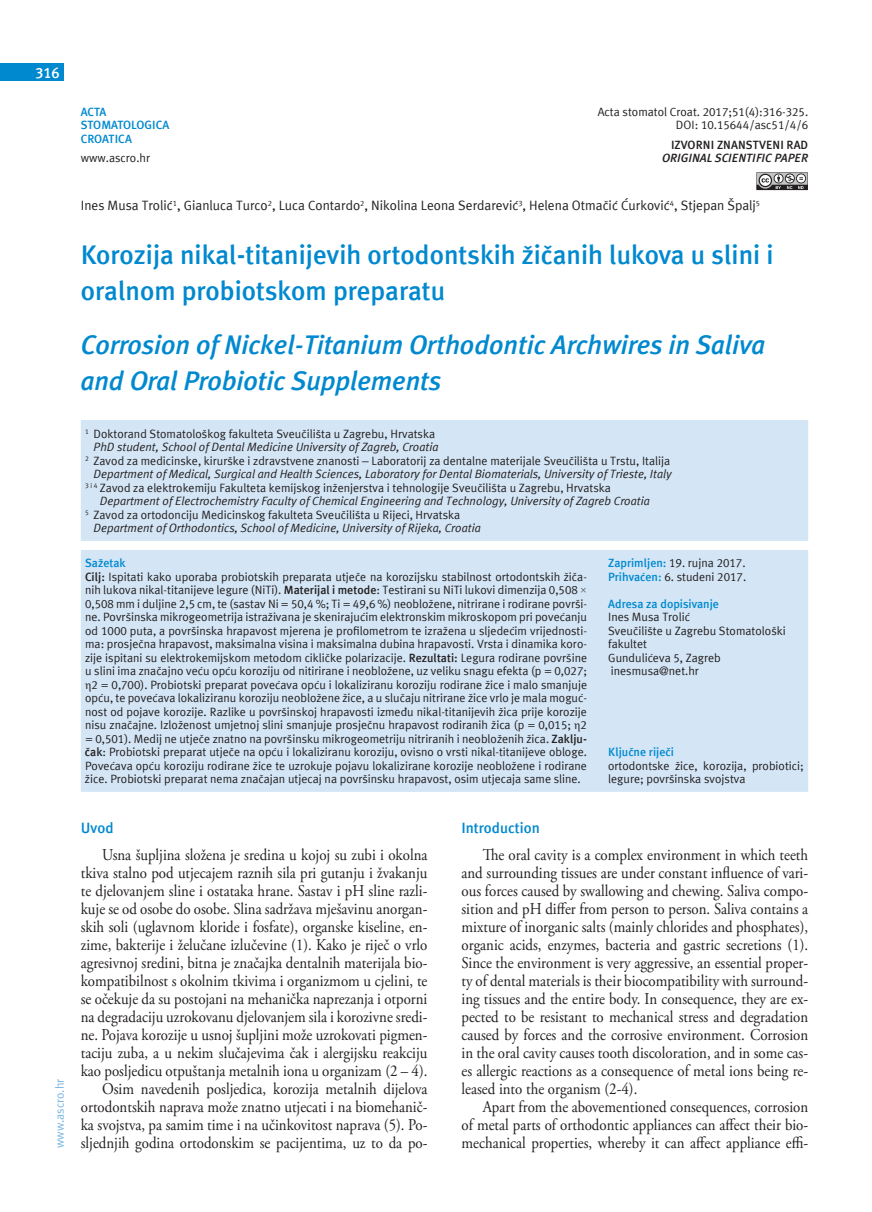
<style>
.page{position:relative;width:872px;height:1212px;background:#fff}
.page>*{position:absolute;margin:0;border:0;box-sizing:border-box;transform-origin:0 0}
.t1{font:700 27px/36px "Meta ASC";color:#0089cf}
.t2{font:italic 700 27px/36px "Meta ASC";letter-spacing:-.005em;color:#0089cf}
.t3{font:16.5px/18px "Adobe Garamond Pro";color:#231f20;text-align:justify;scale:.9 1}
.t4{font:700 15px "Meta ASC";color:#0089cf}
.t5{font:700 15px "Meta ASC";color:#fff}
.t6{font:13.5px "Meta ASC";color:#231f20}
.t7{font:12px/13.5px "Meta ASC";color:#231f20}
.t8{font:italic 12px "Meta ASC";color:#231f20}
.t9{font:700 12px/13.5px "Meta ASC";color:#0089cf}
.t10{font:italic 700 12px "Meta ASC";letter-spacing:.005em;color:#231f20}
.t11{font:700 12px "Meta ASC";letter-spacing:.005em;color:#231f20}
.t12{font:12px "Meta ASC";color:#77b6e4}
.s1{font-weight:700;color:#0089cf}
.s2{font-weight:700}
.s3{font-family:"Times New Roman"}
</style>
<div class="page">
<div style="left:0;top:64px;width:64px;height:17px;background:#0089cf"></div>
<div style="left:81px;top:420px;width:727px;height:372px;background:#d4e6f6"></div>
<div style="left:81px;top:541px;width:727px;height:8px;background:#fff"></div>
<svg style="left:756px;top:172px;width:52px;height:18px"></svg>
<p class="t5" style="left:35px;top:64px;width:26px">316</p>
<p class="t12" style="left:53px;top:1148px;width:71px;rotate:-90deg">www.ascro.hr</p>
<p class="t7" style="left:598px;top:105px;width:212px;text-align:right">Acta stomatol Croat. 2017;51(4):316-325.<br>DOI: 10.15644/asc51/4/6</p>
<p class="t11" style="left:671px;top:138px;width:139px">IZVORNI ZNANSTVENI RAD</p>
<p class="t10" style="left:662px;top:151px;width:148px">ORIGINAL SCIENTIFIC PAPER</p>
<p class="t6" style="left:81px;top:198px;width:681px">Ines Musa Trolić<sup>1</sup>, Gianluca Turco<sup>2</sup>, Luca Contardo<sup>2</sup>, Nikolina Leona Serdarević<sup>3</sup>, Helena Otmačić Ćurković<sup>4</sup>, Stjepan Špalj<sup>5</sup></p>
<h1 class="t1" style="left:81px;top:237px;width:694px">Korozija nikal-titanijevih ortodontskih žičanih lukova u slini i oralnom probiotskom preparatu</h1>
<h1 class="t2" style="left:81px;top:327px;width:686px">Corrosion of Nickel-Titanium Orthodontic Archwires in Saliva and Oral Probiotic Supplements</h1>
<p class="t9" style="left:81px;top:105px;width:90px">ACTA<br>STOMATOLOGICA<br>CROATICA</p>
<p class="t7" style="left:81px;top:151px;width:71px">www.ascro.hr</p>
<p class="t7" style="left:85px;top:427px;width:351px"><sup>1</sup> Doktorand Stomatološkog fakulteta Sveučilišta u Zagrebu, Hrvatska</p>
<p class="t8" style="left:94px;top:440px;width:346px">PhD student, School of Dental Medicine University of Zagreb, Croatia</p>
<p class="t7" style="left:85px;top:454px;width:586px"><sup>2</sup> Zavod za medicinske, kirurške i zdravstvene znanosti – Laboratorij za dentalne materijale Sveučilišta u Trstu, Italija</p>
<p class="t8" style="left:94px;top:467px;width:579px">Department of Medical, Surgical and Health Sciences, Laboratory for Dental Biomaterials, University of Trieste, Italy</p>
<p class="t7" style="left:85px;top:481px;width:527px"><sup>3</sup> <sup>i</sup> <sup>4</sup> Zavod za elektrokemiju Fakulteta kemijskog inženjerstva i tehnologije Sveučilišta u Zagrebu, Hrvatska</p>
<p class="t8" style="left:100px;top:494px;width:551px">Department of Electrochemistry Faculty of Chemical Engineering and Technology, University of Zagreb Croatia</p>
<p class="t7" style="left:85px;top:508px;width:377px"><sup>5</sup> Zavod za ortodonciju Medicinskog fakulteta Sveučilišta u Rijeci, Hrvatska</p>
<p class="t8" style="left:94px;top:521px;width:389px">Department of Orthodontics, School of Medicine, University of Rijeka, Croatia</p>
<p class="t7" style="left:85px;top:556px;width:503px"><span class="s1">Sažetak<br></span><span class="s2">Cilj:</span> Ispitati kako uporaba probiotskih preparata utječe na korozijsku stabilnost ortodontskih žiča&shy;nih lukova nikal-titanijeve legure (NiTi). <span class="s2">Materijal i metode</span>: Testirani su NiTi lukovi dimenzija 0,508 <span class="s3">× </span>0,508 mm i duljine 2,5 cm, te (sastav Ni = 50,4 %; Ti = 49,6 %) neobložene, nitrirane i rodirane površi&shy;ne. Površinska mikrogeometrija istraživana je skenirajućim elektronskim mikroskopom pri povećanju od 1000 puta, a površinska hrapavost mjerena je profilometrom te izražena u sljedećim vrijednosti&shy;ma: prosječna hrapavost, maksimalna visina i maksimalna dubina hrapavosti. Vrsta i dinamika koro&shy;zije ispitani su elektrokemijskom metodom cikličke polarizacije. <span class="s2">Rezultati:</span> Legura rodirane površine u slini ima značajno veću opću koroziju od nitirirane i neobložene, uz veliku snagu efekta (p = 0,027; <span class="s3">η</span>2 = 0,700). Probiotski preparat povećava opću i lokaliziranu koroziju rodirane žice i malo smanjuje opću, te povećava lokaliziranu koroziju neobložene žice, a u slučaju nitrirane žice vrlo je mala moguć&shy;nost od pojave korozije. Razlike u površinskoj hrapavosti između nikal-titanijevih žica prije korozije nisu značajne. Izloženost umjetnoj slini smanjuje prosječnu hrapavost rodiranih žica (p = 0,015; <span class="s3">η</span>2 = 0,501). Medij ne utječe znatno na površinsku mikrogeometriju nitriranih i neobloženih žica. <span class="s2">Zaklju&shy;čak</span>: Probiotski preparat utječe na opću i lokaliziranu koroziju, ovisno o vrsti nikal-titanijeve obloge.<br>Povećava opću koroziju rodirane žice te uzrokuje pojavu lokalizirane korozije neobložene i rodirane žice. Probiotski preparat nema značajan utjecaj na površinsku hrapavost, osim utjecaja same sline.</p>
<p class="t7" style="left:608px;top:556px;width:139px"><span class="s1">Zaprimljen:</span> 19. rujna 2017.<br><span class="s1">Prihvaćen:</span> 6. studeni 2017.</p>
<p class="t9" style="left:608px;top:597px;width:112px">Adresa za dopisivanje</p>
<p class="t7" style="left:608px;top:610px;width:179px">Ines Musa Trolić<br>Sveučilište u Zagrebu Stomatološki fakultet<br>Gundulićeva 5, Zagreb inesmusa@net.hr</p>
<p class="t9" style="left:608px;top:745px;width:67px">Ključne riječi</p>
<p class="t7" style="left:608px;top:759px;width:197px">ortodontske žice, korozija, probiotici; legure; površinska svojstva</p>
<p class="t4" style="left:81px;top:819px;width:34px">Uvod</p>
<p class="t3" style="left:81px;top:846px;width:387px;text-align:right">Usna šupljina složena je sredina u kojoj su zubi i okolna tkiva stalno pod utjecajem raznih sila pri gutanju i žvakanju te djelovanjem sline i ostataka hrane. Sastav i pH sline razli&shy;kuje se od osobe do osobe. Slina sadržava mješavinu anorgan&shy;skih soli (uglavnom kloride i fosfate), organske kiseline, en&shy;zime, bakterije i želučane izlučevine (1). Kako je riječ o vrlo agresivnoj sredini, bitna je značajka dentalnih materijala bio&shy;kompatibilnost s okolnim tkivima i organizmom u cjelini, te se očekuje da su postojani na mehanička naprezanja i otporni na degradaciju uzrokovanu djelovanjem sila i korozivne sredi&shy;ne. Pojava korozije u usnoj šupljini može uzrokovati pigmen&shy;taciju zuba, a u nekim slučajevima čak i alergijsku reakciju kao posljedicu otpuštanja metalnih iona u organizam (2 – 4).<br>Osim navedenih posljedica, korozija metalnih dijelova ortodontskih naprava može znatno utjecati i na biomehanič&shy;ka svojstva, pa samim time i na učinkovitost naprava (5). Po&shy;sljednjih godina ortodonskim se pacijentima, uz to da po-</p>
<p class="t4" style="left:461px;top:819px;width:80px">Introduction</p>
<p class="t3" style="left:461px;top:846px;width:387px;text-indent:21px">The oral cavity is a complex environment in which teeth and surrounding tissues are under constant influence of vari&shy;ous forces caused by swallowing and chewing. Saliva compo&shy;sition and pH differ from person to person. Saliva contains a mixture of inorganic salts (mainly chlorides and phosphates), organic acids, enzymes, bacteria and gastric secretions (1).<br>Since the environment is very aggressive, an essential proper&shy;ty of dental materials is their biocompatibility with surround&shy;ing tissues and the entire body. In consequence, they are ex&shy;pected to be resistant to mechanical stress and degradation caused by forces and the corrosive environment. Corrosion in the oral cavity causes tooth discoloration, and in some cas&shy;es allergic reactions as a consequence of metal ions being re&shy;leased into the organism (2-4).</p>
<h2 class="t3" style="left:461px;top:1098px;width:387px;text-indent:21px">Apart from the abovementioned consequences, corrosion of metal parts of orthodontic appliances can affect their bio&shy;mechanical properties, whereby it can affect appliance effi-</h2>
</div>
